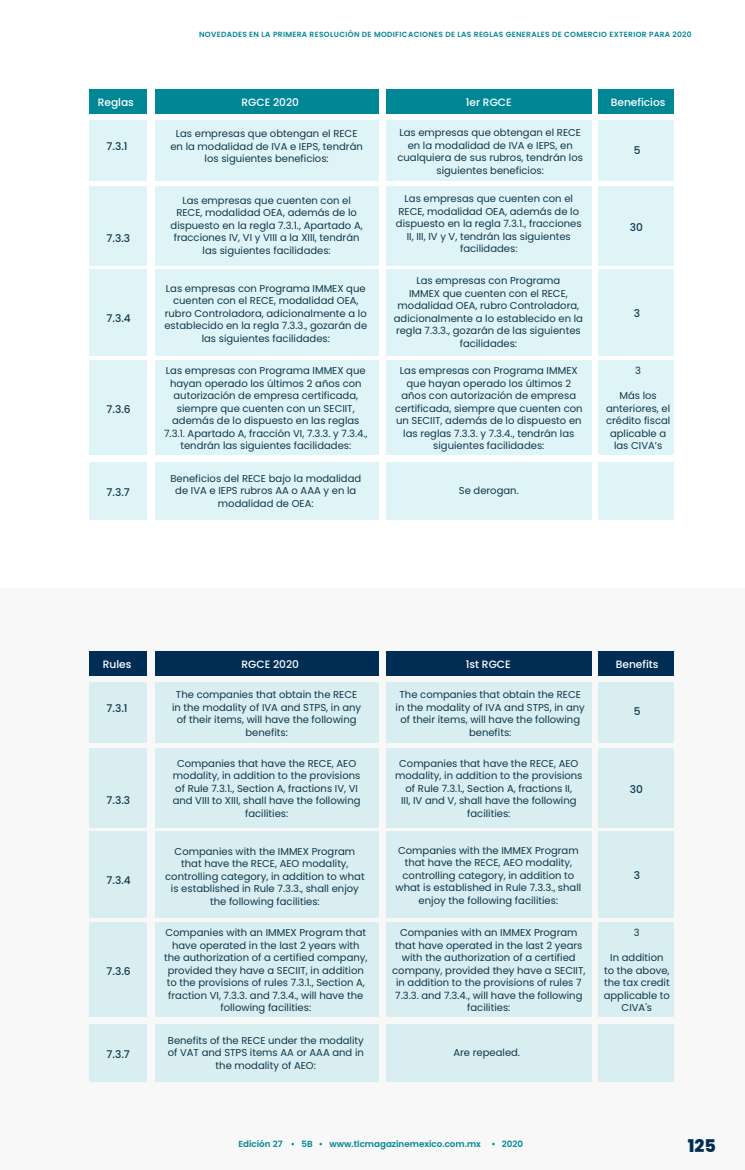
<style>
.page{position:relative;width:745px;height:1170px;background:#fff}
.page>*{position:absolute;margin:0;border:0;box-sizing:border-box;transform-origin:0 0}
.t1{font:800 17.5px "Poppins";color:#002d53}
.t2{font:500 10.62px "Poppins";color:#fff}
.t3{font:500 10.62px "Poppins";color:#0e384d}
.t4{font:10px/12.5px "Poppins";color:#0e384d;text-align:center}
.t5{font:600 8.75px "Poppins";color:#008796}
.t6{font:600 7.5px "Poppins";letter-spacing:.04em;color:#008796}
</style>
<div class="page">
<div style="left:0;top:588px;width:744px;height:581px;background:#f8f8f8"></div>
<div style="left:89px;top:89px;width:57px;height:24px;background:#008796"></div>
<div style="left:89px;top:651px;width:57px;height:24px;background:#002d53"></div>
<div style="left:89px;top:120px;width:57px;height:61px;background:#dff4f6"></div>
<div style="left:89px;top:682px;width:57px;height:60px;background:#d9eef0"></div>
<div style="left:89px;top:186px;width:57px;height:80px;background:#dff4f6"></div>
<div style="left:89px;top:748px;width:57px;height:79px;background:#d9eef0"></div>
<div style="left:89px;top:269px;width:57px;height:87px;background:#dff4f6"></div>
<div style="left:89px;top:831px;width:57px;height:87px;background:#d9eef0"></div>
<div style="left:89px;top:360px;width:57px;height:95px;background:#dff4f6"></div>
<div style="left:89px;top:921px;width:57px;height:95px;background:#d9eef0"></div>
<div style="left:89px;top:462px;width:57px;height:57px;background:#dff4f6"></div>
<div style="left:89px;top:1023px;width:57px;height:58px;background:#d9eef0"></div>
<div style="left:598px;top:89px;width:75px;height:24px;background:#008796"></div>
<div style="left:598px;top:651px;width:75px;height:24px;background:#002d53"></div>
<div style="left:598px;top:120px;width:75px;height:61px;background:#dff4f6"></div>
<div style="left:598px;top:682px;width:75px;height:60px;background:#d9eef0"></div>
<div style="left:598px;top:186px;width:75px;height:80px;background:#dff4f6"></div>
<div style="left:598px;top:748px;width:75px;height:79px;background:#d9eef0"></div>
<div style="left:598px;top:269px;width:75px;height:87px;background:#dff4f6"></div>
<div style="left:598px;top:831px;width:75px;height:87px;background:#d9eef0"></div>
<div style="left:598px;top:360px;width:75px;height:95px;background:#dff4f6"></div>
<div style="left:598px;top:921px;width:75px;height:95px;background:#d9eef0"></div>
<div style="left:598px;top:462px;width:75px;height:57px;background:#dff4f6"></div>
<div style="left:598px;top:1023px;width:75px;height:58px;background:#d9eef0"></div>
<div style="left:155px;top:89px;width:223px;height:24px;background:#008796"></div>
<div style="left:155px;top:651px;width:223px;height:24px;background:#002d53"></div>
<div style="left:155px;top:120px;width:223px;height:61px;background:#dff4f6"></div>
<div style="left:155px;top:682px;width:223px;height:60px;background:#d9eef0"></div>
<div style="left:155px;top:186px;width:223px;height:80px;background:#dff4f6"></div>
<div style="left:155px;top:748px;width:223px;height:79px;background:#d9eef0"></div>
<div style="left:155px;top:269px;width:223px;height:87px;background:#dff4f6"></div>
<div style="left:155px;top:831px;width:223px;height:87px;background:#d9eef0"></div>
<div style="left:155px;top:360px;width:223px;height:95px;background:#dff4f6"></div>
<div style="left:155px;top:921px;width:223px;height:95px;background:#d9eef0"></div>
<div style="left:155px;top:462px;width:223px;height:57px;background:#dff4f6"></div>
<div style="left:155px;top:1023px;width:223px;height:58px;background:#d9eef0"></div>
<div style="left:385px;top:89px;width:206px;height:24px;background:#008796"></div>
<div style="left:385px;top:651px;width:206px;height:24px;background:#002d53"></div>
<div style="left:385px;top:120px;width:206px;height:61px;background:#dff4f6"></div>
<div style="left:385px;top:682px;width:206px;height:60px;background:#d9eef0"></div>
<div style="left:385px;top:186px;width:206px;height:80px;background:#dff4f6"></div>
<div style="left:385px;top:748px;width:206px;height:79px;background:#d9eef0"></div>
<div style="left:385px;top:269px;width:206px;height:87px;background:#dff4f6"></div>
<div style="left:385px;top:831px;width:206px;height:87px;background:#d9eef0"></div>
<div style="left:385px;top:360px;width:206px;height:95px;background:#dff4f6"></div>
<div style="left:385px;top:921px;width:206px;height:95px;background:#d9eef0"></div>
<div style="left:385px;top:462px;width:206px;height:57px;background:#dff4f6"></div>
<div style="left:385px;top:1023px;width:206px;height:58px;background:#d9eef0"></div>
<p class="t2" style="left:98px;top:96px;width:38px">Reglas</p>
<p class="t3" style="left:106px;top:140px;width:23px">7.3.1</p>
<p class="t3" style="left:106px;top:232px;width:25px">7.3.3</p>
<p class="t3" style="left:106px;top:312px;width:26px">7.3.4</p>
<p class="t3" style="left:106px;top:403px;width:26px">7.3.6</p>
<p class="t3" style="left:106px;top:486px;width:25px">7.3.7</p>
<p class="t6" style="left:199px;top:30px;width:494px">NOVEDADES EN LA PRIMERA RESOLUCIÓN DE MODIFICACIONES DE LAS REGLAS GENERALES DE COMERCIO EXTERIOR PARA 2020</p>
<p class="t2" style="left:241px;top:96px;width:59px">RGCE 2020</p>
<p class="t4" style="left:170px;top:128px;width:194px">Las empresas que obtengan el RECE en la modalidad de IVA e IEPS, tendrán los siguientes beneficios:</p>
<p class="t4" style="left:170px;top:194px;width:193px">Las empresas que cuenten con el RECE, modalidad OEA, además de lo dispuesto en la regla 7.3.1., Apartado A, fracciones IV, VI y VIII a la XIII, tendrán las siguientes facilidades:</p>
<p class="t4" style="left:164px;top:282px;width:204px">Las empresas con Programa IMMEX que cuenten con el RECE, modalidad OEA, rubro Controladora, adicionalmente a lo establecido en la regla 7.3.3., gozarán de las siguientes facilidades:</p>
<p class="t4" style="left:164px;top:364px;width:205px">Las empresas con Programa IMMEX que hayan operado los últimos 2 años con autorización de empresa certificada, siempre que cuenten con un SECIIT, además de lo dispuesto en las reglas 7.3.1. Apartado A, fracción VI, 7.3.3. y 7.3.4., tendrán las siguientes facilidades:</p>
<p class="t4" style="left:170px;top:472px;width:192px">Beneficios del RECE bajo la modalidad de IVA e IEPS rubros AA o AAA y en la modalidad de OEA:</p>
<p class="t2" style="left:465px;top:96px;width:47px">1er RGCE</p>
<p class="t4" style="left:397px;top:126px;width:187px">Las empresas que obtengan el RECE en la modalidad de IVA e IEPS, en cualquiera de sus rubros, tendrán los siguientes beneficios:</p>
<p class="t4" style="left:395px;top:192px;width:187px">Las empresas que cuenten con el<br>RECE, modalidad OEA, además de lo dispuesto en la regla 7.3.1., fracciones<br>II, III, IV y V, tendrán las siguientes facilidades:</p>
<p class="t4" style="left:393px;top:274px;width:190px">Las empresas con Programa<br>IMMEX que cuenten con el RECE, modalidad OEA, rubro Controladora, adicionalmente a lo establecido en la regla 7.3.3., gozarán de las siguientes facilidades:</p>
<p class="t4" style="left:395px;top:364px;width:189px">Las empresas con Programa IMMEX que hayan operado los últimos 2 años con autorización de empresa certificada, siempre que cuenten con un SECIIT, además de lo dispuesto en las reglas 7.3.3. y 7.3.4., tendrán las siguientes facilidades:</p>
<p class="t4" style="left:458px;top:484px;width:61px">Se derogan.</p>
<p class="t2" style="left:610px;top:96px;width:56px">Beneficios</p>
<p class="t3" style="left:633px;top:144px;width:8px">5</p>
<p class="t3" style="left:629px;top:221px;width:15px">30</p>
<p class="t3" style="left:633px;top:307px;width:8px">3</p>
<p class="t4" style="left:634px;top:364px;width:7px">3</p>
<p class="t4" style="left:605px;top:389px;width:66px">Más los anteriores, el crédito fiscal aplicable a las CIVA’s</p>
<p class="t2" style="left:103px;top:657px;width:30px">Rules</p>
<p class="t3" style="left:106px;top:701px;width:23px">7.3.1</p>
<p class="t3" style="left:106px;top:794px;width:25px">7.3.3</p>
<p class="t3" style="left:106px;top:874px;width:26px">7.3.4</p>
<p class="t3" style="left:106px;top:965px;width:26px">7.3.6</p>
<p class="t3" style="left:106px;top:1048px;width:25px">7.3.7</p>
<p class="t2" style="left:241px;top:657px;width:59px">RGCE 2020</p>
<p class="t4" style="left:172px;top:688px;width:191px">The companies that obtain the RECE in the modality of IVA and STPS, in any of their items, will have the following benefits:</p>
<p class="t4" style="left:172px;top:757px;width:189px">Companies that have the RECE, AEO modality, in addition to the provisions of Rule 7.3.1., Section A, fractions IV, VI and VIII to XIII, shall have the following facilities:</p>
<p class="t4" style="left:165px;top:845px;width:201px">Companies with the IMMEX Program that have the RECE, AEO modality, controlling category, in addition to what is established in Rule 7.3.3., shall enjoy the following facilities:</p>
<p class="t4" style="left:164px;top:926px;width:205px">Companies with an IMMEX Program that have operated in the last 2 years with the authorization of a certified company, provided they have a SECIIT, in addition to the provisions of rules 7.3.1., Section A, fraction VI, 7.3.3. and 7.3.4., will have the following facilities:</p>
<p class="t4" style="left:168px;top:1033px;width:197px">Benefits of the RECE under the modality of VAT and STPS items AA or AAA and in the modality of AEO:</p>
<p class="t2" style="left:465px;top:657px;width:46px">1st RGCE</p>
<p class="t4" style="left:395px;top:688px;width:191px">The companies that obtain the RECE in the modality of IVA and STPS, in any of their items, will have the following benefits:</p>
<p class="t4" style="left:395px;top:757px;width:189px">Companies that have the RECE, AEO modality, in addition to the provisions of Rule 7.3.1., Section A, fractions II,<br>III, IV and V, shall have the following facilities:</p>
<p class="t4" style="left:395px;top:843px;width:187px">Companies with the IMMEX Program that have the RECE, AEO modality, controlling category, in addition to what is established in Rule 7.3.3., shall enjoy the following facilities:</p>
<p class="t4" style="left:392px;top:926px;width:194px">Companies with an IMMEX Program that have operated in the last 2 years with the authorization of a certified company, provided they have a SECIIT, in addition to the provisions of rules 7<br>7.3.3. and 7.3.4., will have the following facilities:</p>
<p class="t4" style="left:453px;top:1046px;width:68px">Are repealed.</p>
<p class="t2" style="left:615px;top:657px;width:44px">Benefits</p>
<p class="t3" style="left:633px;top:705px;width:8px">5</p>
<p class="t3" style="left:629px;top:783px;width:15px">30</p>
<p class="t3" style="left:633px;top:869px;width:8px">3</p>
<p class="t4" style="left:633px;top:926px;width:7px">3</p>
<p class="t4" style="left:603px;top:951px;width:68px">In addition<br>to the above, the tax credit applicable to<br>CIVA's</p>
<p class="t5" style="left:238px;top:1138px;width:286px">Edición 27 • 5B • www.tlcmagazinemexico.com.mx • 2020</p>
<h1 class="t1" style="left:687px;top:1135px;width:30px">125</h1>
</div>
